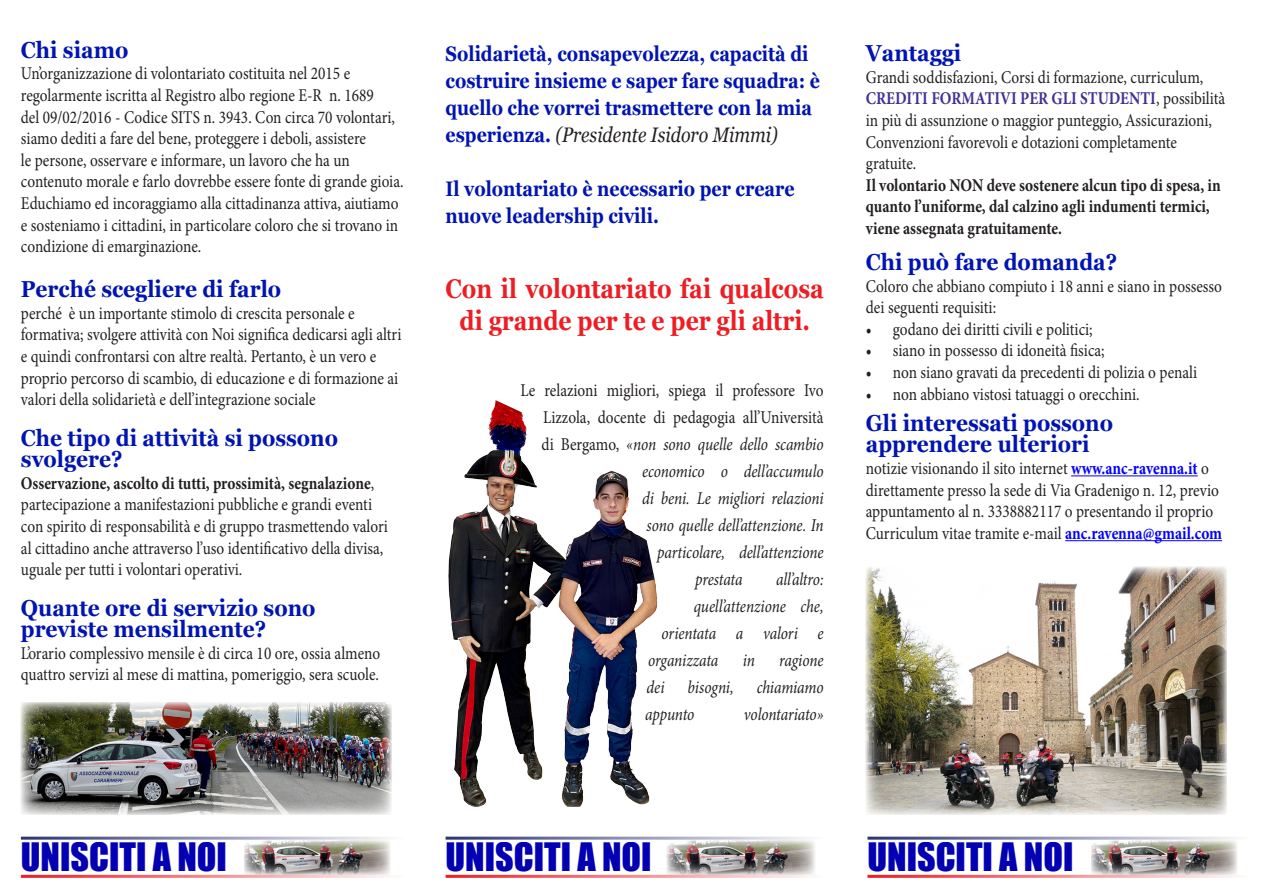
<style>
.page{position:relative;width:1263px;height:893px;background:#fff}
.page>*{position:absolute;margin:0;border:0;box-sizing:border-box;transform-origin:0 0}
.t1{font:36px "Impact";color:#0300b3}
.t2{font:700 27px/32.4px "Georgia";color:#ee1d23;text-align:center;scale:.85 1}
.t3{font:700 23.1px/21px "Georgia";color:#0014b2;scale:.91 1}
.t4{font:700 21px/27px "Georgia";color:#0014b2;scale:.85 1}
.t5{font:18px/21.6px "Minion Pro";color:#231f20;scale:.85 1}
.t6{font:italic 18px "Minion Pro";letter-spacing:-.01em;color:#231f20;scale:.85 1}
.s1{font-weight:700}
.s2{font-weight:400;font-style:italic;color:#231f20}
.s3{font-style:italic}
.s4{font-weight:700;color:#3e3293}
.s5{font-weight:700;color:#00f}
</style>
<div class="page">
<img style="left:666px;top:840px;width:149px;height:35px">
<hr style="left:446px;top:837px;width:378px;height:3px;background:#2c3474">
<hr style="left:446px;top:875px;width:378px;height:3px;background:#ee1d23">
<img style="left:1091px;top:840px;width:146px;height:35px">
<hr style="left:867px;top:837px;width:383px;height:3px;background:#2c3474">
<hr style="left:867px;top:875px;width:383px;height:3px;background:#ee1d23">
<img style="left:244px;top:840px;width:146px;height:35px">
<hr style="left:21px;top:837px;width:383px;height:3px;background:#2c3474">
<hr style="left:21px;top:875px;width:383px;height:3px;background:#ee1d23">
<hr style="left:1071px;top:475px;width:127px;height:1px;background:#00f">
<hr style="left:1065px;top:540px;width:157px;height:1px;background:#00f">
<img style="left:448px;top:400px;width:210px;height:407px">
<img style="left:21px;top:702px;width:370px;height:113px">
<img style="left:866px;top:567px;width:361px;height:248px">
<p class="t3" style="left:21px;top:39px;width:120px">Chi siamo</p>
<p class="t5" style="left:21px;top:63px;width:452px">Un’organizzazione di volontariato costituita nel 2015 e regolarmente iscritta al Registro albo regione E-R n. 1689<br>del 09/02/2016 - Codice SITS n. 3943. Con circa 70 volontari, siamo dediti a fare del bene, proteggere i deboli, assistere<br>le persone, osservare e informare, un lavoro che ha un contenuto morale e farlo dovrebbe essere fonte di grande gioia.<br>Educhiamo ed incoraggiamo alla cittadinanza attiva, aiutiamo e sosteniamo i cittadini, in particolare coloro che si trovano in condizione di emarginazione.</p>
<p class="t3" style="left:21px;top:279px;width:288px">Perché scegliere di farlo</p>
<p class="t5" style="left:21px;top:302px;width:449px">perché è un importante stimolo di crescita personale e formativa; svolgere attività con Noi significa dedicarsi agli altri e quindi confrontarsi con altre realtà. Pertanto, è un vero e proprio percorso di scambio, di educazione e di formazione ai valori della solidarietà e dell’integrazione sociale</p>
<p class="t3" style="left:21px;top:428px;width:350px">Che tipo di attività si possono svolgere?</p>
<p class="t5" style="left:21px;top:472px;width:433px"><span class="s1">Osservazione, ascolto di tutti, prossimità, segnalazione</span>, partecipazione a manifestazioni pubbliche e grandi eventi con spirito di responsabilità e di gruppo trasmettendo valori al cittadino anche attraverso l’uso identificativo della divisa, uguale per tutti i volontari operativi.</p>
<p class="t3" style="left:21px;top:598px;width:325px">Quante ore di servizio sono previste mensilmente?</p>
<p class="t5" style="left:21px;top:642px;width:424px">L’orario complessivo mensile è di circa 10 ore, ossia almeno quattro servizi al mese di mattina, pomeriggio, sera scuole.</p>
<p class="t4" style="left:446px;top:40px;width:442px">Solidarietà, consapevolezza, capacità di costruire insieme e saper fare squadra: è quello che vorrei trasmettere con la mia esperienza. <span class="s2">(Presidente Isidoro Mimmi)</span></p>
<p class="t4" style="left:446px;top:175px;width:412px">Il volontariato è necessario per creare nuove leadership civili.</p>
<p class="t2" style="left:446px;top:272px;width:447px">Con il volontariato fai qualcosa di grande per te e per gli altri.</p>
<p class="t5" style="left:542px;top:377px;width:333px;line-height:27px;text-align:justify;text-indent:-21px">Le relazioni migliori, spiega il professore Ivo Lizzola, docente di pedagogia all’Università di Bergamo, <span class="s3">«non sono quelle dello scambio</span></p>
<p class="t6" style="left:642px;top:459px;width:215px">economico o dell’accumulo</p>
<p class="t6" style="left:642px;top:486px;width:215px">di beni. Le migliori relazioni</p>
<p class="t6" style="left:647px;top:513px;width:210px">sono quelle dell’attenzione. In</p>
<p class="t6" style="left:657px;top:540px;width:197px">particolare, dell’attenzione</p>
<p class="t6" style="left:695px;top:567px;width:57px">prestata</p>
<p class="t6" style="left:776px;top:567px;width:57px">all’altro:</p>
<p class="t6" style="left:694px;top:594px;width:154px">quell’attenzione che,</p>
<p class="t6" style="left:662px;top:621px;width:192px">orientata a valori e</p>
<p class="t6" style="left:648px;top:648px;width:84px">organizzata</p>
<p class="t6" style="left:743px;top:648px;width:16px">in</p>
<p class="t6" style="left:779px;top:648px;width:54px">ragione</p>
<p class="t6" style="left:647px;top:675px;width:23px">dei</p>
<p class="t6" style="left:688px;top:675px;width:56px">bisogni,</p>
<p class="t6" style="left:757px;top:675px;width:80px">chiamiamo</p>
<p class="t6" style="left:645px;top:702px;width:60px">appunto</p>
<p class="t6" style="left:744px;top:702px;width:95px">volontariato»</p>
<p class="t3" style="left:866px;top:43px;width:106px">Vantaggi</p>
<p class="t5" style="left:866px;top:66px;width:424px">Grandi soddisfazioni, Corsi di formazione, curriculum, <span class="s4">CREDITI FORMATIVI PER GLI STUDENTI</span>, possibilità in più di assunzione o maggior punteggio, Assicurazioni, Convenzioni favorevoli e dotazioni completamente gratuite.<br><span class="s1">Il volontario NON deve sostenere alcun tipo di spesa, in quanto l’uniforme, dal calzino agli indumenti termici, viene assegnata gratuitamente.</span></p>
<p class="t3" style="left:866px;top:252px;width:278px">Chi può fare domanda?</p>
<p class="t5" style="left:866px;top:275px;width:421px">Coloro che abbiano compiuto i 18 anni e siano in possesso dei seguenti requisiti:</p>
<p class="t5" style="left:866px;top:318px;width:268px">• godano dei diritti civili e politici;</p>
<p class="t5" style="left:866px;top:340px;width:283px">• siano in possesso di idoneità fisica;</p>
<p class="t5" style="left:866px;top:362px;width:391px">• non siano gravati da precedenti di polizia o penali</p>
<p class="t5" style="left:866px;top:383px;width:324px">• non abbiano vistosi tatuaggi o orecchini.</p>
<p class="t3" style="left:866px;top:413px;width:273px">Gli interessati possono apprendere ulteriori</p>
<p class="t5" style="left:866px;top:458px;width:421px">notizie visionando il sito internet <span class="s5">www.anc-ravenna.it</span> o direttamente presso la sede di Via Gradenigo n. 12, previo appuntamento al n. 3338882117 o presentando il proprio Curriculum vitae tramite e-mail <span class="s5">anc.ravenna@gmail.com</span></p>
<p class="t1" style="left:21px;top:829px;width:207px">UNISCITI A NOI</p>
<p class="t1" style="left:446px;top:829px;width:207px">UNISCITI A NOI</p>
<p class="t1" style="left:867px;top:829px;width:207px">UNISCITI A NOI</p>
</div>
